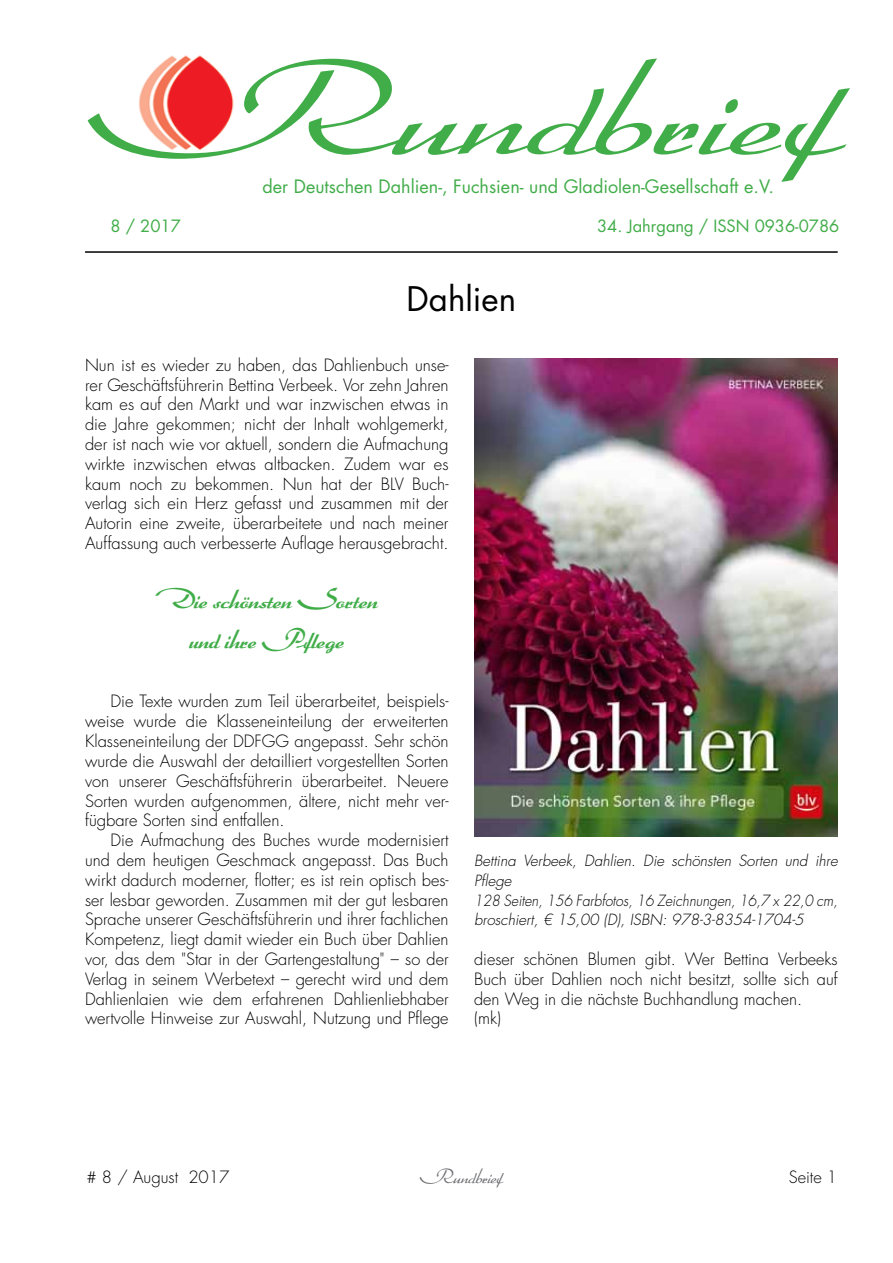
<style>
.page{position:relative;width:893px;height:1263px;background:#fff}
.page>*{position:absolute;margin:0;border:0;box-sizing:border-box;transform-origin:0 0}
.t1{font:300 126px "Arabella Pro";color:#41ad49;scale:1.4 1}
.t2{font:33px "Futura Std";color:#000}
.t3{font:500 27px/39.6px "Arabella Pro";color:#41ad49;text-align:center}
.t4{font:300 19.5px "Arabella Pro";color:#6d6e71}
.t5{font:18px "Futura Std";color:#41ad49}
.t6{font:300 16.5px/19.8px "Futura Std";color:#000;text-align:justify}
.t7{font:16.5px "Futura Std";color:#41ad49}
.t8{font:italic 300 15px/19.8px "Futura Std";color:#000}
</style>
<div class="page">
<img style="left:139px;top:55px;width:95px;height:96px">
<hr style="left:85px;top:251px;width:753px;height:2px;background:#000">
<img style="left:474px;top:358px;width:364px;height:479px">
<h1 class="t1" style="left:88px;top:42px;width:537px">Rundbrief</h1>
<p class="t7" style="left:111px;top:216px;width:72px">8 / 2017</p>
<p class="t7" style="left:597px;top:216px;width:244px">34. Jahrgang / ISSN 0936-0786</p>
<p class="t5" style="left:263px;top:174px;width:513px">der Deutschen Dahlien-, Fuchsien- und Gladiolen-Gesellschaft e.V.</p>
<h2 class="t2" style="left:407px;top:278px;width:111px">Dahlien</h2>
<p class="t6" style="left:85px;top:355px;width:365px">Nun ist es wieder zu haben, das Dahlienbuch unse&shy;rer Geschäftsführerin Bettina Verbeek. Vor zehn Jahren kam es auf den Markt und war inzwischen etwas in die Jahre gekommen; nicht der Inhalt wohlgemerkt, der ist nach wie vor aktuell, sondern die Aufmachung wirkte inzwischen etwas altbacken. Zudem war es kaum noch zu bekommen. Nun hat der BLV Buch&shy;verlag sich ein Herz gefasst und zusammen mit der Autorin eine zweite, überarbeitete und nach meiner Auffassung auch verbesserte Auflage herausgebracht.</p>
<h3 class="t3" style="left:156px;top:580px;width:223px">Die schönsten Sorten und ihre Pflege</h3>
<p class="t6" style="left:85px;top:692px;width:365px;text-indent:26px">Die Texte wurden zum Teil überarbeitet, beispiels&shy;weise wurde die Klasseneinteilung der erweiterten Klasseneinteilung der DDFGG angepasst. Sehr schön wurde die Auswahl der detailliert vorgestellten Sorten von unserer Geschäftsführerin überarbeitet. Neuere Sorten wurden aufgenommen, ältere, nicht mehr ver&shy;fügbare Sorten sind entfallen.</p>
<p class="t6" style="left:85px;top:831px;width:365px;text-indent:26px">Die Aufmachung des Buches wurde modernisiert und dem heutigen Geschmack angepasst. Das Buch wirkt dadurch moderner, flotter; es ist rein optisch bes&shy;ser lesbar geworden. Zusammen mit der gut lesbaren Sprache unserer Geschäftsführerin und ihrer fachlichen Kompetenz, liegt damit wieder ein Buch über Dahlien vor, das dem "Star in der Gartengestaltung" – so der Verlag in seinem Werbetext – gerecht wird und dem Dahlienlaien wie dem erfahrenen Dahlienliebhaber wertvolle Hinweise zur Auswahl, Nutzung und Pflege</p>
<p class="t8" style="left:474px;top:851px;width:365px">Bettina Verbeek, Dahlien. Die schönsten Sorten und ihre Pflege<br>128 Seiten, 156 Farbfotos, 16 Zeichnungen, 16,7 x 22,0 cm, broschiert, € 15,00 (D), ISBN: 978-3-8354-1704-5</p>
<p class="t6" style="left:474px;top:949px;width:365px;text-align:left">dieser schönen Blumen gibt. Wer Bettina Verbeeks Buch über Dahlien noch nicht besitzt, sollte sich auf den Weg in die nächste Buchhandlung machen.<br>(mk)</p>
<p class="t6" style="left:87px;top:1167px;width:144px"># 8 / August 2017</p>
<p class="t4" style="left:420px;top:1165px;width:84px">Rundbrief</p>
<p class="t6" style="left:789px;top:1167px;width:50px">Seite 1</p>
</div>
